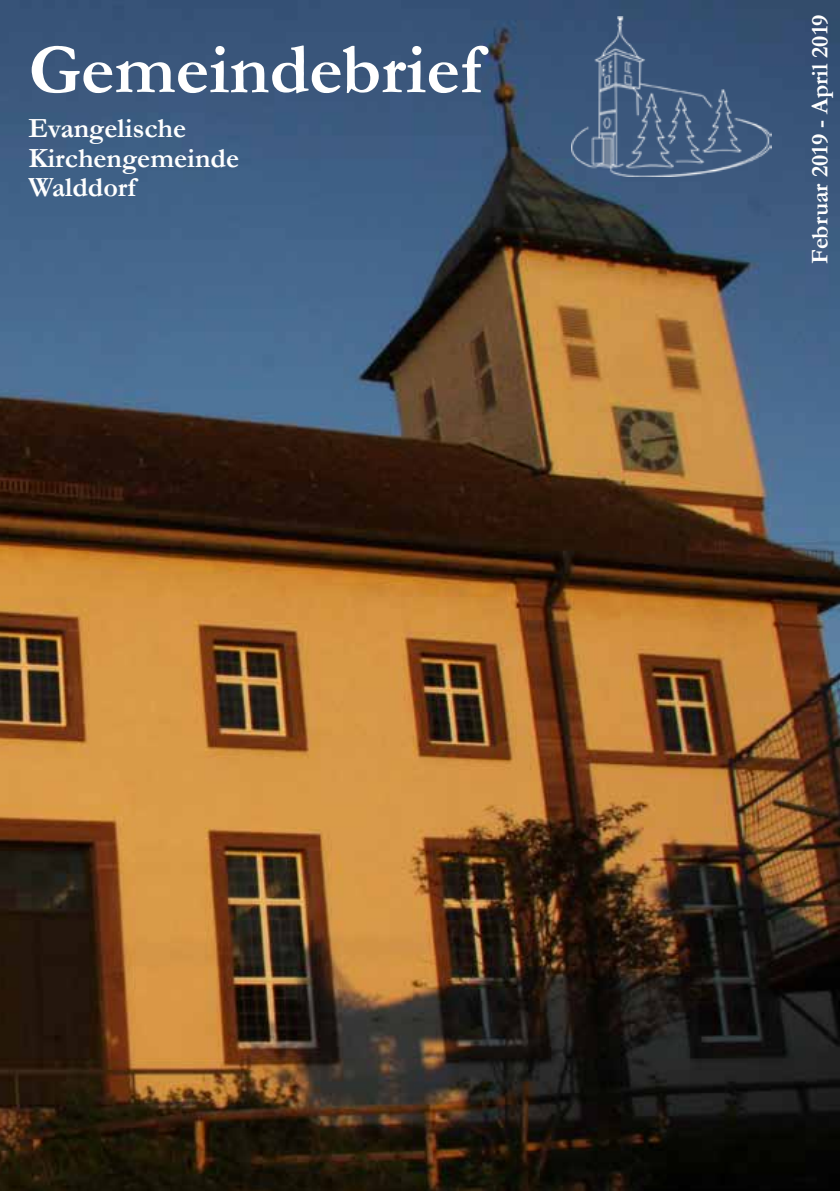
<style>
.page{position:relative;width:840px;height:1191px;background:#fff}
.page>*{position:absolute;margin:0;border:0;box-sizing:border-box;transform-origin:0 0}
.t1{font:700 72px "Garamond";color:#fff}
.t2{font:700 28px/29px "Garamond";color:#fff}
.t3{font:700 24px "Garamond";color:#fff}
</style>
<div class="page">
<img style="left:0;top:0;width:839px;height:1191px">
<img style="left:571px;top:16px;width:199px;height:161px">
<h1 class="t1" style="left:28px;top:21px;width:455px">Gemeindebrief</h1>
<p class="t2" style="left:28px;top:114px;width:212px">Evangelische<br>Kirchengemeinde<br>Walddorf</p>
<p class="t3" style="left:803px;top:263px;width:250px;rotate:-90deg">Februar 2019 - April 2019</p>
</div>
